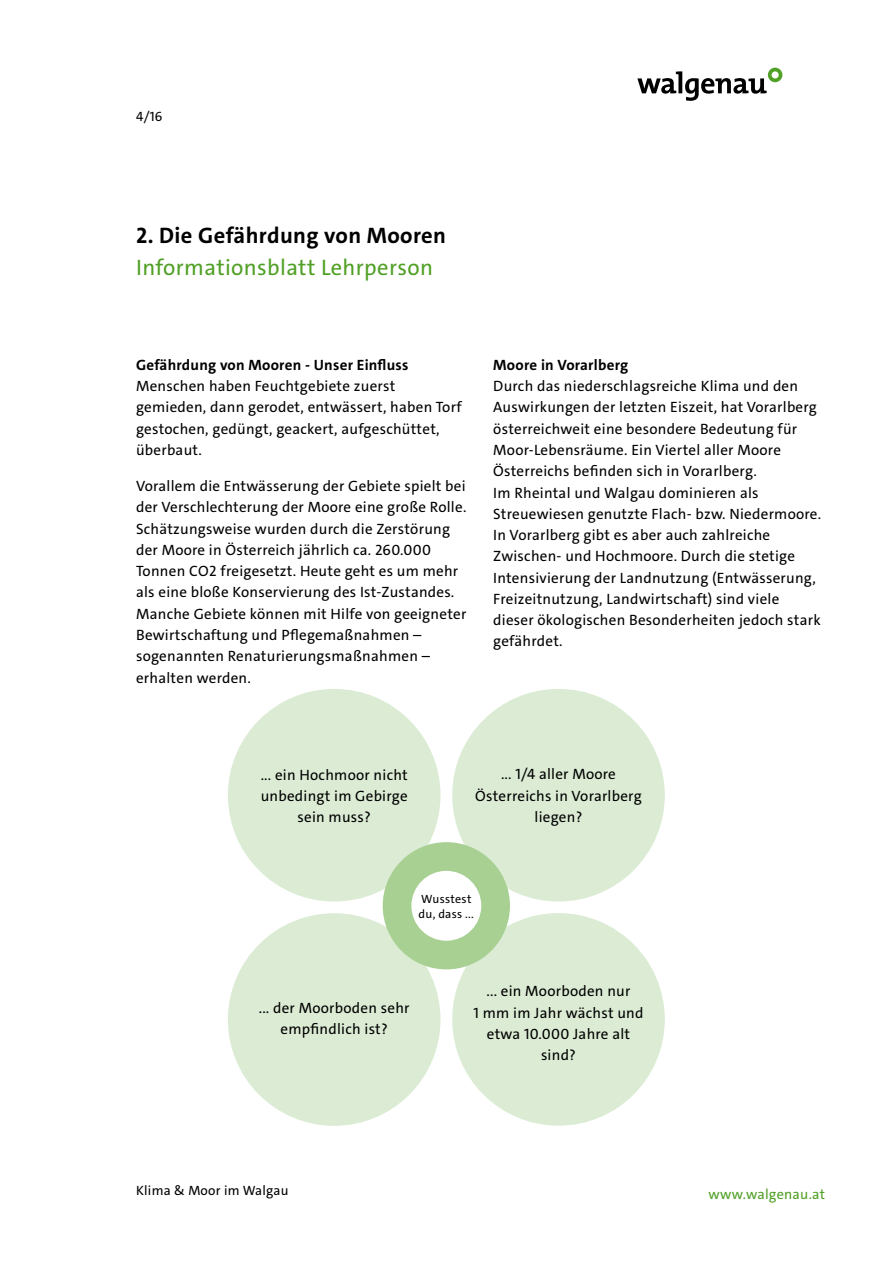
<style>
.page{position:relative;width:893px;height:1263px;background:#fff}
.page>*{position:absolute;margin:0;border:0;box-sizing:border-box;transform-origin:0 0}
.t1{font:22.5px "The Sans";letter-spacing:.015em;color:#51a026}
.t2{font:700 22.5px "The Sans";letter-spacing:.015em;color:#000}
.t3{font:15px/21.3px "The Sans";letter-spacing:.015em;color:#000;text-align:center}
.t4{font:700 15px "The Sans";letter-spacing:.015em;color:#000}
.t5{font:14.25px "The Sans";letter-spacing:.015em;color:#51a026}
.t6{font:13.5px "The Sans";letter-spacing:.015em;color:#000}
.t7{font:12px/15px "The Sans";letter-spacing:.015em;color:#000}
</style>
<div class="page">
<svg style="left:637px;top:68px;width:145px;height:33px"></svg>
<div style="left:452px;top:913px;width:213px;height:213px;background:#dcecd4;border-radius:50%"></div>
<div style="left:228px;top:913px;width:212px;height:213px;background:#dcecd4;border-radius:50%"></div>
<div style="left:228px;top:689px;width:212px;height:212px;background:#dcecd4;border-radius:50%"></div>
<div style="left:452px;top:689px;width:213px;height:212px;background:#dcecd4;border-radius:50%"></div>
<div style="left:383px;top:842px;width:127px;height:127px;background:#a8d093;border-radius:50%"></div>
<div style="left:411px;top:871px;width:70px;height:70px;background:#fff;border-radius:50%"></div>
<p class="t6" style="left:136px;top:108px;width:28px">4/16</p>
<h1 class="t2" style="left:136px;top:221px;width:311px">2. Die Gefährdung von Mooren</h1>
<h1 class="t1" style="left:136px;top:253px;width:298px">Informationsblatt Lehrperson</h1>
<p class="t4" style="left:136px;top:355px;width:274px">Gefährdung von Mooren - Unser Einfluss</p>
<p class="t3" style="left:136px;top:376px;width:327px;text-align:left">Menschen haben Feuchtgebiete zuerst gemieden, dann gerodet, entwässert, haben Torf gestochen, gedüngt, geackert, aufgeschüttet, überbaut.</p>
<p class="t3" style="left:136px;top:476px;width:332px;text-align:left">Vorallem die Entwässerung der Gebiete spielt bei der Verschlechterung der Moore eine große Rolle.<br>Schätzungsweise wurden durch die Zerstörung der Moore in Österreich jährlich ca. 260.000<br>Tonnen CO2 freigesetzt. Heute geht es um mehr als eine bloße Konservierung des Ist-Zustandes.<br>Manche Gebiete können mit Hilfe von geeigneter Bewirtschaftung und Pflegemaßnahmen – sogenannten Renaturierungsmaßnahmen – erhalten werden.</p>
<p class="t4" style="left:493px;top:355px;width:137px">Moore in Vorarlberg</p>
<p class="t3" style="left:493px;top:376px;width:330px;text-align:left">Durch das niederschlagsreiche Klima und den Auswirkungen der letzten Eiszeit, hat Vorarlberg österreichweit eine besondere Bedeutung für Moor-Lebensräume. Ein Viertel aller Moore Österreichs befinden sich in Vorarlberg.<br>Im Rheintal und Walgau dominieren als Streuewiesen genutzte Flach- bzw. Niedermoore.<br>In Vorarlberg gibt es aber auch zahlreiche Zwischen- und Hochmoore. Durch die stetige Intensivierung der Landnutzung (Entwässerung, Freizeitnutzung, Landwirtschaft) sind viele dieser ökologischen Besonderheiten jedoch stark gefährdet.</p>
<p class="t3" style="left:261px;top:764px;width:149px">... ein Hochmoor nicht unbedingt im Gebirge sein muss?</p>
<p class="t3" style="left:475px;top:764px;width:168px">... 1/4 aller Moore<br>Österreichs in Vorarlberg liegen?</p>
<p class="t7" style="left:419px;top:891px;width:57px">Wusstest du, dass ...</p>
<p class="t3" style="left:259px;top:997px;width:152px">... der Moorboden sehr empfindlich ist?</p>
<p class="t3" style="left:473px;top:981px;width:171px">... ein Moorboden nur<br>1 mm im Jahr wächst und etwa 10.000 Jahre alt sind?</p>
<p class="t6" style="left:136px;top:1182px;width:154px">Klima &amp; Moor im Walgau</p>
<p class="t5" style="left:708px;top:1185px;width:118px">www.walgenau.at</p>
</div>
